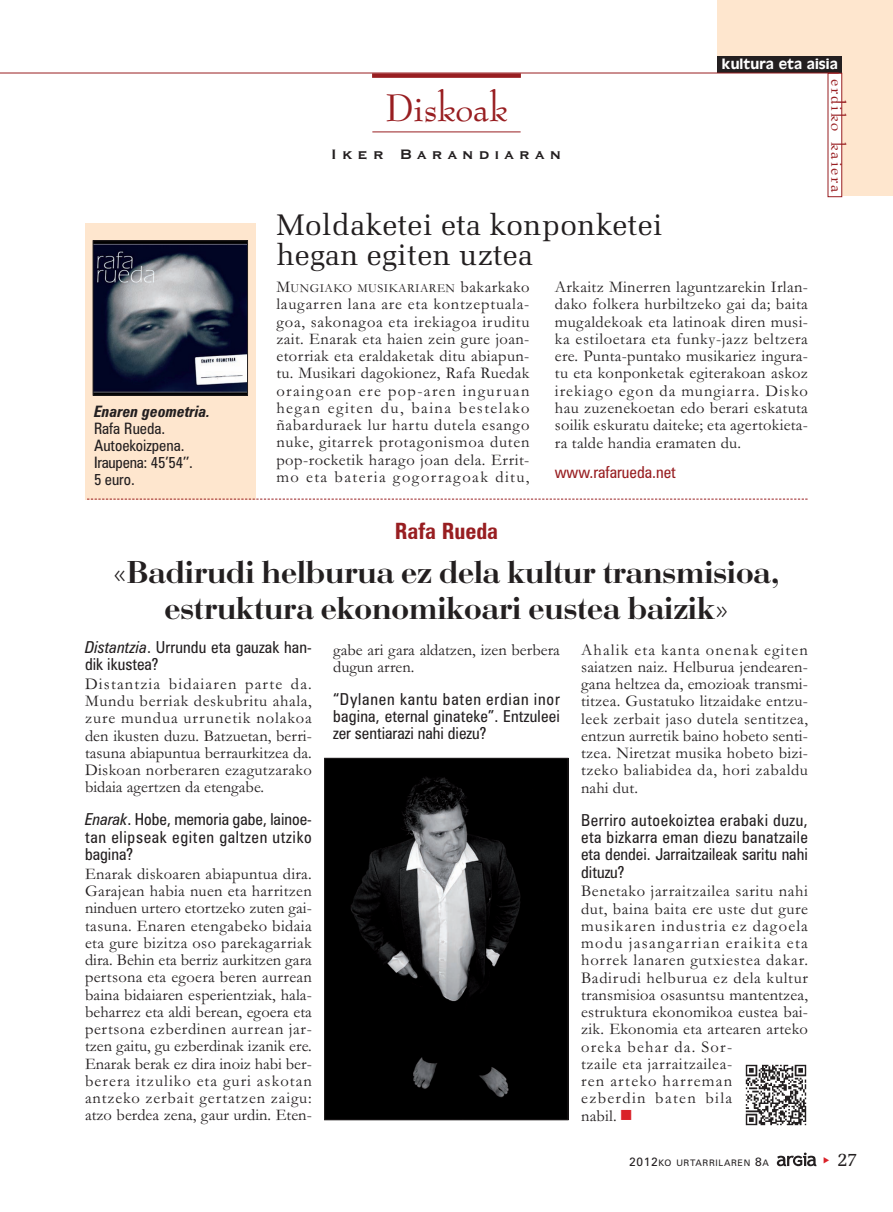
<style>
.page{position:relative;width:893px;height:1212px;background:#fff}
.page>*{position:absolute;margin:0;border:0;box-sizing:border-box;transform-origin:0 0}
.t1{font:45px "Bernadette";color:#981e21}
.t2{font:33px/36px "Bodoni";color:#231f20;text-align:center}
.t3{font:30px/30px "Memoir";color:#231f20}
.t4{font:700 condensed 22.5px "Zurich BT";color:#981e21}
.t5{font:21px "Bernadette";letter-spacing:.09em;color:#981e21}
.t6{font:19.5px "Memoir";color:#231f20}
.t7{font:700 18px "Copperplate Gothic BT";letter-spacing:.255em;color:#231f20}
.t8{font:16.5px/17.2px "Garamond";letter-spacing:.03em;color:#231f20;text-align:justify}
.t9{font:condensed 16.5px/17.2px "Zurich BT";color:#231f20;text-align:justify}
.t10{font:16.5px/17.2px "Garamond";color:#231f20}
.t11{font:condensed 16.5px "Zurich BT";color:#981e21}
.t12{font:condensed 15.75px/17.1px "Zurich BT";color:#231f20}
.t13{font:italic 700 condensed 15.75px "Zurich BT";color:#231f20}
.t14{font:15px "Antique Olive";letter-spacing:.005em;color:#fff}
.t15{font:12.3px "Garamond";letter-spacing:.035em;color:#231f20}
.t16{font:9px "Zurich BT";letter-spacing:.075em;color:#231f20}
.s1{font-size:16.5px}
.s2{font-style:italic}
.s3{color:#da2128}
.s4{font-size:12px}
</style>
<div class="page">
<svg style="left:777px;top:1152px;width:39px;height:14px"></svg>
<div style="left:717px;top:0;width:158px;height:59px;background:#fee6ce"></div>
<div style="left:835px;top:0;width:58px;height:196px;background:#fee6ce"></div>
<div style="left:717px;top:57px;width:125px;height:16px;background:#231f20"></div>
<div style="left:828px;top:74px;width:13px;height:122px;background:#fff"></div>
<div style="left:828px;top:73px;width:14px;height:124px;border:1px solid #981e21"></div>
<hr style="left:0;top:73px;width:839px;height:1px;background:#981e21">
<hr style="left:372px;top:132px;width:149px;height:1px;background:#981e21">
<div style="left:372px;top:73px;width:149px;height:5px;background:#981e21"></div>
<div style="left:85px;top:223px;width:170px;height:276px;background:#fee6ce"></div>
<img style="left:95px;top:242px;width:151px;height:152px">
<div style="left:93px;top:240px;width:155px;height:156px;border:1px solid #231f20"></div>
<svg style="left:87px;top:499px;width:721px;height:1px"></svg>
<img style="left:745px;top:1064px;width:62px;height:62px">
<img style="left:326px;top:760px;width:240px;height:358px">
<div style="left:324px;top:758px;width:244px;height:362px;border:1px solid #231f20"></div>
<p class="t13" style="left:94px;top:402px;width:118px">Enaren geometria.</p>
<p class="t12" style="left:94px;top:421px;width:101px">Rafa Rueda.<br>Autoekoizpena.<br>Iraupena: 45’54’’.<br>5 euro.</p>
<h1 class="t1" style="left:385px;top:89px;width:124px">Diskoak</h1>
<p class="t7" style="left:331px;top:142px;width:232px">Iker Barandiaran</p>
<p class="t14" style="left:722px;top:59px;width:117px">kultura eta aisia</p>
<p class="t5" style="left:846px;top:79px;width:116px;rotate:90deg">erdiko kaiera</p>
<h3 class="t3" style="left:276px;top:212px;width:388px">Moldaketei eta konponketei hegan egiten uztea</h3>
<p class="t15" style="left:276px;top:284px;width:254px"><span class="s1">M</span>UNGIAKO MUSIKARIAREN <span class="s1">bakarkako</span></p>
<p class="t8" style="left:276px;top:297px;width:255px">laugarren lana are eta kontzeptuala&shy;goa, sakonagoa eta irekiagoa iruditu zait. Enarak eta haien zein gure joan&shy;etorriak eta eraldaketak ditu abiapun&shy;tu. Musikari dagokionez, Rafa Ruedak oraingoan ere pop-aren inguruan hegan egiten du, baina bestelako ñabarduraek lur hartu dutela esango nuke, gitarrek protagonismoa duten pop-rocketik harago joan dela. Errit&shy;mo eta bateria gogorragoak ditu,</p>
<p class="t8" style="left:555px;top:280px;width:255px">Arkaitz Minerren laguntzarekin Irlan&shy;dako folkera hurbiltzeko gai da; baita mugaldekoak eta latinoak diren musi&shy;ka estiloetara eta funky-jazz beltzera ere. Punta-puntako musikariez ingura&shy;tu eta konponketak egiterakoan askoz irekiago egon da mungiarra. Disko hau zuzenekoetan edo berari eskatuta soilik eskuratu daiteke; eta agertokieta&shy;ra talde handia eramaten du.</p>
<p class="t11" style="left:555px;top:466px;width:123px">www.rafarueda.net</p>
<h3 class="t4" style="left:395px;top:523px;width:105px">Rafa Rueda</h3>
<h2 class="t2" style="left:113px;top:558px;width:668px">«Badirudi helburua ez dela kultur transmisioa, estruktura ekonomikoari eustea baizik»</h2>
<p class="t9" style="left:85px;top:640px;width:228px"><span class="s2">Distantzia</span>. Urrundu eta gauzak han&shy;dik ikustea?</p>
<p class="t8" style="left:85px;top:677px;width:228px">Distantzia bidaiaren parte da.<br>Mundu berriak deskubritu ahala, zure mundua urrunetik nolakoa den ikusten duzu. Batzuetan, berri&shy;tasuna abiapuntua berraurkitzea da.<br>Diskoan norberaren ezagutzarako bidaia agertzen da etengabe.</p>
<p class="t9" style="left:85px;top:812px;width:228px"><span class="s2">Enarak</span>. Hobe, memoria gabe, lainoe&shy;tan elipseak egiten galtzen utziko bagina?</p>
<p class="t8" style="left:85px;top:867px;width:228px">Enarak diskoaren abiapuntua dira.<br>Garajean habia nuen eta harritzen ninduen urtero etortzeko zuten gai&shy;tasuna. Enaren etengabeko bidaia eta gure bizitza oso parekagarriak dira. Behin eta berriz aurkitzen gara pertsona eta egoera beren aurrean baina bidaiaren esperientziak, hala&shy;beharrez eta aldi berean, egoera eta pertsona ezberdinen aurrean jar&shy;tzen gaitu, gu ezberdinak izanik ere.<br>Enarak berak ez dira inoiz habi ber&shy;berera itzuliko eta guri askotan antzeko zerbait gertatzen zaigu: atzo berdea zena, gaur urdin. Eten-</p>
<p class="t10" style="left:333px;top:643px;width:228px">gabe ari gara aldatzen, izen berbera dugun arren.</p>
<p class="t9" style="left:333px;top:692px;width:228px">“Dylanen kantu baten erdian inor bagina, eternal ginateke”. Entzuleei zer sentiarazi nahi diezu?</p>
<p class="t8" style="left:581px;top:643px;width:228px">Ahalik eta kanta onenak egiten saiatzen naiz. Helburua jendearen&shy;gana heltzea da, emozioak transmi&shy;titzea. Gustatuko litzaidake entzu&shy;leek zerbait jaso dutela sentitzea, entzun aurretik baino hobeto senti&shy;tzea. Niretzat musika hobeto bizi&shy;tzeko baliabidea da, hori zabaldu nahi dut.</p>
<p class="t9" style="left:581px;top:813px;width:228px">Berriro autoekoiztea erabaki duzu, eta bizkarra eman diezu banatzaile eta dendei. Jarraitzaileak saritu nahi dituzu?</p>
<p class="t8" style="left:581px;top:884px;width:228px;text-align:left">Benetako jarraitzailea saritu nahi dut, baina baita ere uste dut gure musikaren industria ez dagoela modu jasangarrian eraikita eta horrek lanaren gutxiestea dakar.<br>Badirudi helburua ez dela kultur transmisioa osasuntsu mantentzea, estruktura ekonomikoa eustea bai&shy;zik. Ekonomia eta artearen arteko oreka behar da. Sor-<br>tzaile eta jarraitzailea-<br>ren arteko harreman<br>ezberdin baten bila<br>nabil. <span class="s3">■</span></p>
<p class="t16" style="left:629px;top:1160px;width:141px"><span class="s4">2012</span>KO URTARRILAREN <span class="s4">8</span>A</p>
<p class="t6" style="left:837px;top:1151px;width:22px">27</p>
</div>
